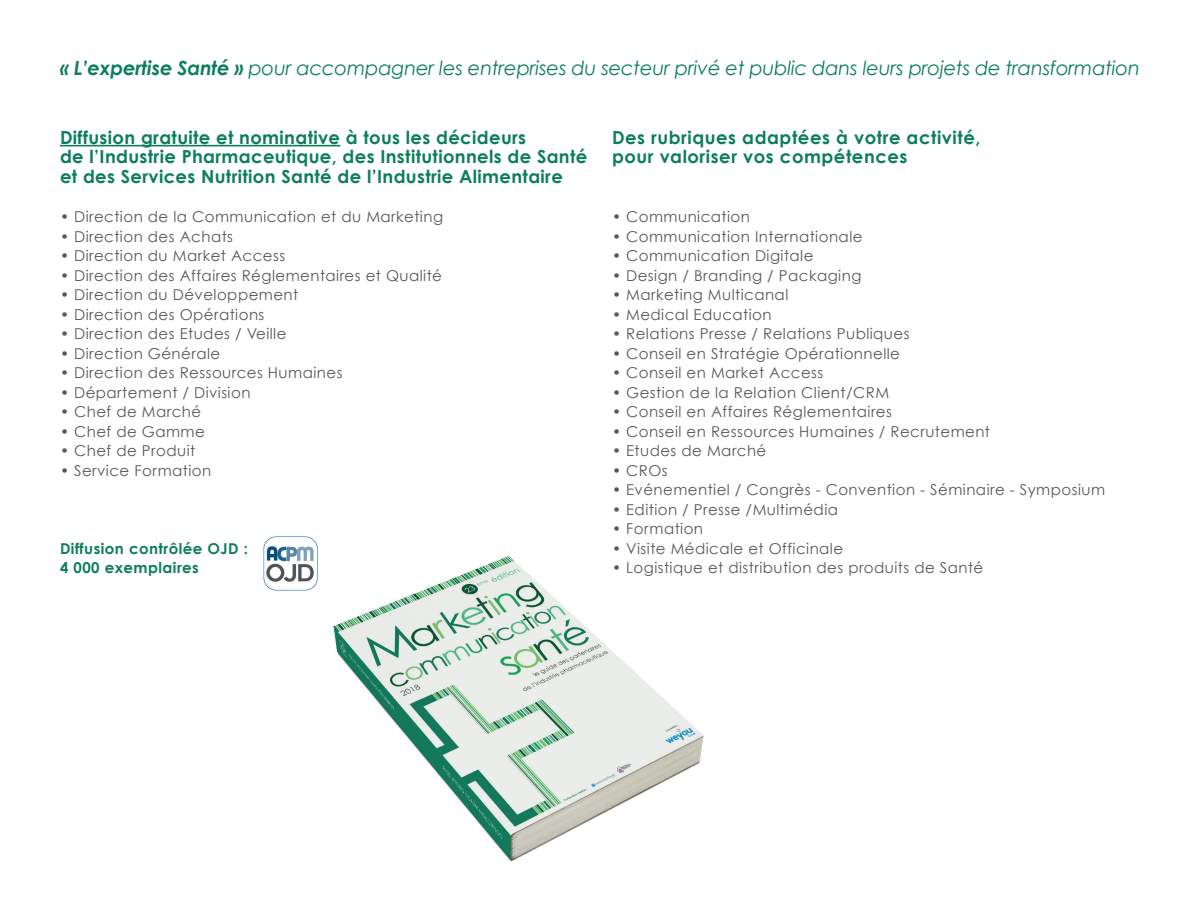
<style>
.page{position:relative;width:1200px;height:900px;background:#fff}
.page>*{position:absolute;margin:0;border:0;box-sizing:border-box;transform-origin:0 0}
.t1{font:italic 19.5px "Century Gothic";letter-spacing:-.01em;color:#0c7e5b}
.t2{font:700 18px/19.5px "Century Gothic";letter-spacing:.02em;color:#0c7e5b}
.t3{font:15px "Century Gothic";letter-spacing:.03em;color:#57585a}
.t4{font:700 15px/19.5px "Century Gothic";letter-spacing:.03em;color:#0c7e5b}
.s1{font-weight:700}
</style>
<div class="page">
<hr style="left:60px;top:145px;width:280px;height:1px;background:#0c7e5b">
<img style="left:333px;top:556px;width:371px;height:306px">
<img style="left:263px;top:536px;width:55px;height:56px">
<h1 class="t1" style="left:60px;top:56px;width:1082px"><span class="s1">« L’expertise Santé »</span> pour accompagner les entreprises du secteur privé et public dans leurs projets de transformation</h1>
<p class="t2" style="left:60px;top:127px;width:529px">Diffusion gratuite et nominative à tous les décideurs<br>de l’Industrie Pharmaceutique, des Institutionnels de Santé et des Services Nutrition Santé de l’Industrie Alimentaire</p>
<p class="t3" style="left:60px;top:207px;width:385px">• Direction de la Communication et du Marketing</p>
<p class="t3" style="left:60px;top:227px;width:175px">• Direction des Achats</p>
<p class="t3" style="left:60px;top:246px;width:227px">• Direction du Market Access</p>
<p class="t3" style="left:60px;top:266px;width:383px">• Direction des Affaires Réglementaires et Qualité</p>
<p class="t3" style="left:60px;top:285px;width:240px">• Direction du Développement</p>
<p class="t3" style="left:60px;top:305px;width:206px">• Direction des Opérations</p>
<p class="t3" style="left:60px;top:324px;width:228px">• Direction des Etudes / Veille</p>
<p class="t3" style="left:60px;top:344px;width:162px">• Direction Générale</p>
<p class="t3" style="left:60px;top:363px;width:284px">• Direction des Ressources Humaines</p>
<p class="t3" style="left:60px;top:383px;width:192px">• Département / Division</p>
<p class="t3" style="left:60px;top:402px;width:143px">• Chef de Marché</p>
<p class="t3" style="left:60px;top:422px;width:146px">• Chef de Gamme</p>
<p class="t3" style="left:60px;top:441px;width:137px">• Chef de Produit</p>
<p class="t3" style="left:60px;top:461px;width:153px">• Service Formation</p>
<p class="t4" style="left:60px;top:538px;width:190px">Diffusion contrôlée OJD :<br>4 000 exemplaires</p>
<p class="t2" style="left:612px;top:127px;width:370px">Des rubriques adaptées à votre activité, pour valoriser vos compétences</p>
<p class="t3" style="left:612px;top:207px;width:139px">• Communication</p>
<p class="t3" style="left:612px;top:227px;width:252px">• Communication Internationale</p>
<p class="t3" style="left:612px;top:246px;width:203px">• Communication Digitale</p>
<p class="t3" style="left:612px;top:266px;width:251px">• Design / Branding / Packaging</p>
<p class="t3" style="left:612px;top:285px;width:178px">• Marketing Multicanal</p>
<p class="t3" style="left:612px;top:305px;width:161px">• Medical Education</p>
<p class="t3" style="left:612px;top:324px;width:299px">• Relations Presse / Relations Publiques</p>
<p class="t3" style="left:612px;top:344px;width:290px">• Conseil en Stratégie Opérationnelle</p>
<p class="t3" style="left:612px;top:363px;width:213px">• Conseil en Market Access</p>
<p class="t3" style="left:612px;top:383px;width:279px">• Gestion de la Relation Client/CRM</p>
<p class="t3" style="left:612px;top:402px;width:281px">• Conseil en Affaires Réglementaires</p>
<p class="t3" style="left:612px;top:422px;width:380px">• Conseil en Ressources Humaines / Recrutement</p>
<p class="t3" style="left:612px;top:441px;width:156px">• Etudes de Marché</p>
<p class="t3" style="left:612px;top:461px;width:57px">• CROs</p>
<p class="t3" style="left:612px;top:480px;width:495px">• Evénementiel / Congrès - Convention - Séminaire - Symposium</p>
<p class="t3" style="left:612px;top:500px;width:228px">• Edition / Presse /Multimédia</p>
<p class="t3" style="left:612px;top:519px;width:93px">• Formation</p>
<p class="t3" style="left:612px;top:539px;width:233px">• Visite Médicale et Officinale</p>
<p class="t3" style="left:612px;top:558px;width:373px">• Logistique et distribution des produits de Santé</p>
</div>
